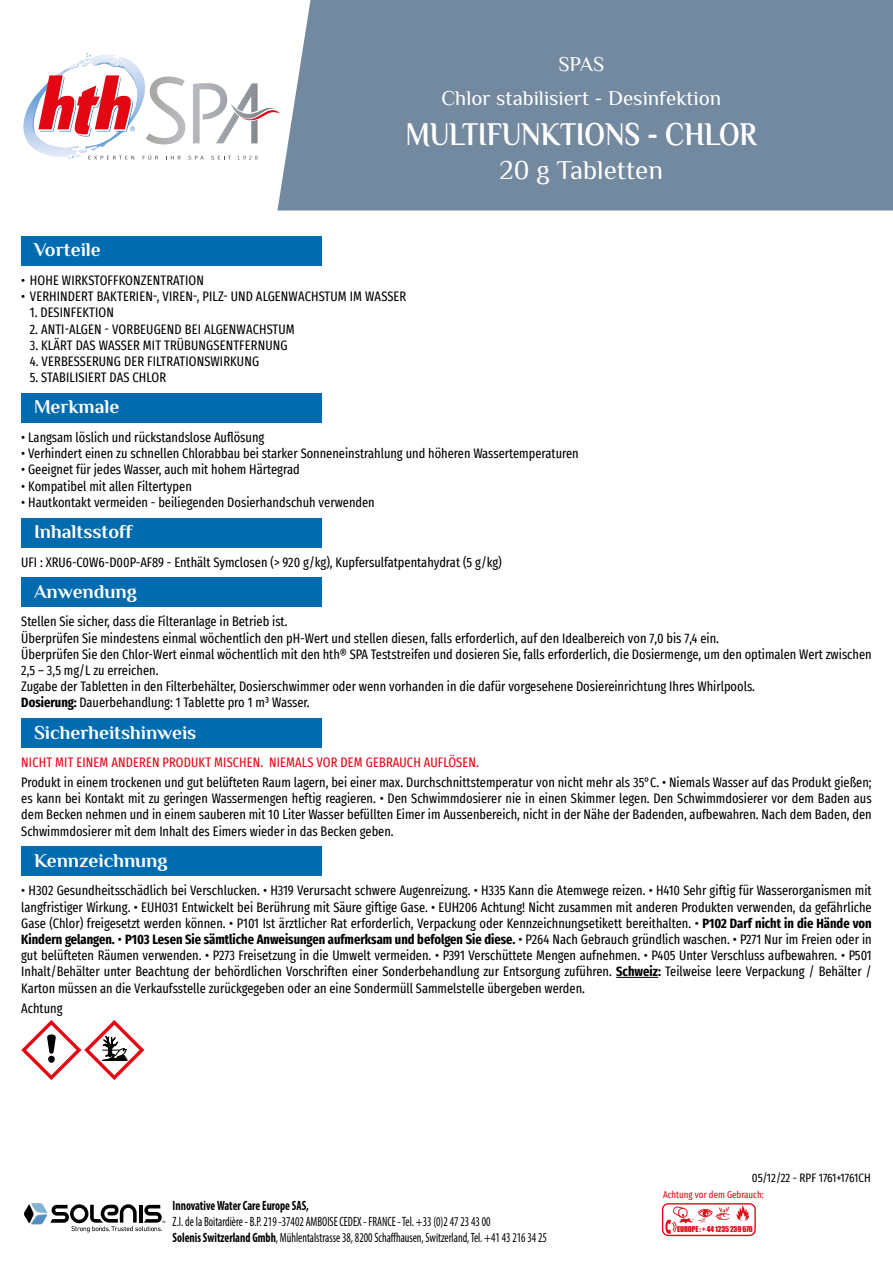
<style>
.page{position:relative;width:893px;height:1263px;background:#fff}
.page>*{position:absolute;margin:0;border:0;box-sizing:border-box;transform-origin:0 0}
.t1{font:700 33px "Philosopher POL";color:#fff;scale:.85 1}
.t2{font:27px "Philosopher POL";color:#fff}
.t3{font:21px/34.5px "Philosopher POL";color:#fff;text-align:center}
.t4{font:700 19.5px "Philosopher POL";color:#fff}
.t5{font:extra-condensed 13.5px/16.2px "Fira Sans";color:#000;text-align:justify}
.t6{font:condensed 13.5px/16.2px "Myriad Pro";color:#000;scale:.85 1}
.t7{font:extra-condensed 13.5px "Fira Sans";letter-spacing:.01em;color:#e30613}
.t8{font:700 condensed 13.5px "Myriad Pro";color:#000;scale:.85 1}
.t9{font:extra-condensed 12px "Fira Sans";color:#000}
.t10{font:extra-condensed 9.75px "Fira Sans";color:#e30613}
.t11{font:7.35px "Impact";letter-spacing:-.02em;color:#e30613}
.s1{font-weight:700}
</style>
<div class="page">
<svg style="left:24px;top:1203px;width:141px;height:29px"></svg>
<svg style="left:662px;top:1203px;width:94px;height:33px"></svg>
<svg style="left:23px;top:53px;width:254px;height:107px"></svg>
<div style="left:277px;top:0;width:616px;height:210px;background:#73899f"></div>
<div style="left:21px;top:236px;width:300px;height:29px;background:#006bae"></div>
<div style="left:21px;top:393px;width:300px;height:29px;background:#006bae"></div>
<div style="left:21px;top:518px;width:300px;height:29px;background:#006bae"></div>
<div style="left:21px;top:578px;width:300px;height:29px;background:#006bae"></div>
<div style="left:21px;top:719px;width:300px;height:29px;background:#006bae"></div>
<div style="left:21px;top:847px;width:300px;height:29px;background:#006bae"></div>
<hr style="left:616px;top:977px;width:42px;height:1px;background:#000">
<svg style="left:21px;top:1020px;width:123px;height:60px"></svg>
<h3 class="t3" style="left:441px;top:47px;width:281px">SPAS<br>Chlor stabilisiert - Desinfektion</h3>
<h1 class="t1" style="left:406px;top:116px;width:415px">MULTIFUNKTIONS - CHLOR</h1>
<h2 class="t2" style="left:500px;top:156px;width:165px">20 g Tabletten</h2>
<h3 class="t4" style="left:34px;top:239px;width:68px">Vorteile</h3>
<p class="t5" style="left:21px;top:272px;width:184px">• HOHE WIRKSTOFFKONZENTRATION</p>
<p class="t5" style="left:21px;top:288px;width:387px">• VERHINDERT BAKTERIEN-, VIREN-, PILZ- UND ALGENWACHSTUM IM WASSER</p>
<p class="t5" style="left:30px;top:304px;width:86px">1. DESINFEKTION</p>
<p class="t5" style="left:30px;top:320px;width:267px">2. ANTI-ALGEN - VORBEUGEND BEI ALGENWACHSTUM</p>
<p class="t5" style="left:30px;top:337px;width:259px">3. KLÄRT DAS WASSER MIT TRÜBUNGSENTFERNUNG</p>
<p class="t5" style="left:30px;top:353px;width:231px">4. VERBESSERUNG DER FILTRATIONSWIRKUNG</p>
<p class="t5" style="left:30px;top:369px;width:138px">5. STABILISIERT DAS CHLOR</p>
<h3 class="t4" style="left:34px;top:396px;width:87px">Merkmale</h3>
<p class="t5" style="left:21px;top:429px;width:245px">• Langsam löslich und rückstandslose Auflösung</p>
<p class="t5" style="left:21px;top:445px;width:559px">• Verhindert einen zu schnellen Chlorabbau bei starker Sonneneinstrahlung und höheren Wassertemperaturen</p>
<p class="t5" style="left:21px;top:461px;width:280px">• Geeignet für jedes Wasser, auch mit hohem Härtegrad</p>
<p class="t5" style="left:21px;top:477px;width:172px">• Kompatibel mit allen Filtertypen</p>
<p class="t5" style="left:21px;top:494px;width:355px">• Hautkontakt vermeiden - beiliegenden Dosierhandschuh verwenden</p>
<h3 class="t4" style="left:34px;top:521px;width:100px">Inhaltsstoff</h3>
<p class="t5" style="left:21px;top:553px;width:482px">UFI : XRU6-C0W6-D00P-AF89 - Enthält Symclosen (&gt; 920 g/kg), Kupfersulfatpentahydrat (5 g/kg)</p>
<h3 class="t4" style="left:34px;top:581px;width:104px">Anwendung</h3>
<p class="t5" style="left:21px;top:613px;width:852px;text-align:left">Stellen Sie sicher, dass die Filteranlage in Betrieb ist.<br>Überprüfen Sie mindestens einmal wöchentlich den pH-Wert und stellen diesen, falls erforderlich, auf den Idealbereich von 7,0 bis 7,4 ein.<br>Überprüfen Sie den Chlor-Wert einmal wöchentlich mit den hth® SPA Teststreifen und dosieren Sie, falls erforderlich, die Dosiermenge, um den optimalen Wert zwischen 2,5 – 3,5 mg/L zu erreichen.<br>Zugabe der Tabletten in den Filterbehälter, Dosierschwimmer oder wenn vorhanden in die dafür vorgesehene Dosiereinrichtung Ihres Whirlpools.<br><span class="s1">Dosierung:</span> Dauerbehandlung: 1 Tablette pro 1 m³ Wasser.</p>
<h3 class="t4" style="left:34px;top:722px;width:164px">Sicherheitshinweis</h3>
<p class="t7" style="left:21px;top:752px;width:459px">NICHT MIT EINEM ANDEREN PRODUKT MISCHEN. NIEMALS VOR DEM GEBRAUCH AUFLÖSEN.</p>
<p class="t5" style="left:21px;top:774px;width:852px">Produkt in einem trockenen und gut belüfteten Raum lagern, bei einer max. Durchschnittstemperatur von nicht mehr als 35°C. • Niemals Wasser auf das Produkt gießen; es kann bei Kontakt mit zu geringen Wassermengen heftig reagieren. • Den Schwimmdosierer nie in einen Skimmer legen. Den Schwimmdosierer vor dem Baden aus dem Becken nehmen und in einem sauberen mit 10 Liter Wasser befüllten Eimer im Aussenbereich, nicht in der Nähe der Badenden, aufbewahren. Nach dem Baden, den Schwimmdosierer mit dem Inhalt des Eimers wieder in das Becken geben.</p>
<h3 class="t4" style="left:34px;top:850px;width:135px">Kennzeichnung</h3>
<p class="t5" style="left:21px;top:882px;width:852px">• H302 Gesundheitsschädlich bei Verschlucken. • H319 Verursacht schwere Augenreizung. • H335 Kann die Atemwege reizen. • H410 Sehr giftig für Wasserorganismen mit langfristiger Wirkung. • EUH031 Entwickelt bei Berührung mit Säure giftige Gase. • EUH206 Achtung! Nicht zusammen mit anderen Produkten verwenden, da gefährliche Gase (Chlor) freigesetzt werden können. • P101 Ist ärztlicher Rat erforderlich, Verpackung oder Kennzeichnungsetikett bereithalten. • <span class="s1">P102 Darf nicht in die Hände von Kindern gelangen.</span> • <span class="s1">P103 Lesen Sie sämtliche Anweisungen aufmerksam und befolgen Sie diese.</span> • P264 Nach Gebrauch gründlich waschen. • P271 Nur im Freien oder in gut belüfteten Räumen verwenden. • P273 Freisetzung in die Umwelt vermeiden. • P391 Verschüttete Mengen aufnehmen. • P405 Unter Verschluss aufbewahren. • P501<br>Inhalt/Behälter unter Beachtung der behördlichen Vorschriften einer Sonderbehandlung zur Entsorgung zuführen. <span class="s1">Schweiz:</span> Teilweise leere Verpackung / Behälter / Karton müssen an die Verkaufsstelle zurückgegeben oder an eine Sondermüll Sammelstelle übergeben werden.</p>
<p class="t5" style="left:21px;top:1000px;width:43px">Achtung</p>
<p class="t8" style="left:173px;top:1197px;width:162px">Innovative Water Care Europe SAS,</p>
<p class="t6" style="left:173px;top:1213px;width:442px">Z.I. de la Boitardière - B.P. 219 -37402 AMBOISE CEDEX - FRANCE - Tel. +33 (0)2 47 23 43 00<br><span class="s1">Solenis Switzerland Gmbh</span>, Mühlentalstrasse 38, 8200 Schaffhausen, Switzerland, Tel. +41 43 216 34 25</p>
<p class="t9" style="left:752px;top:1168px;width:120px">05/12/22 - RPF 1761+1761CH</p>
<p class="t10" style="left:663px;top:1187px;width:102px">Achtung vor dem Gebrauch:</p>
<p class="t11" style="left:677px;top:1223px;width:77px">EUROPE : + 44 1235 239 670</p>
</div>
